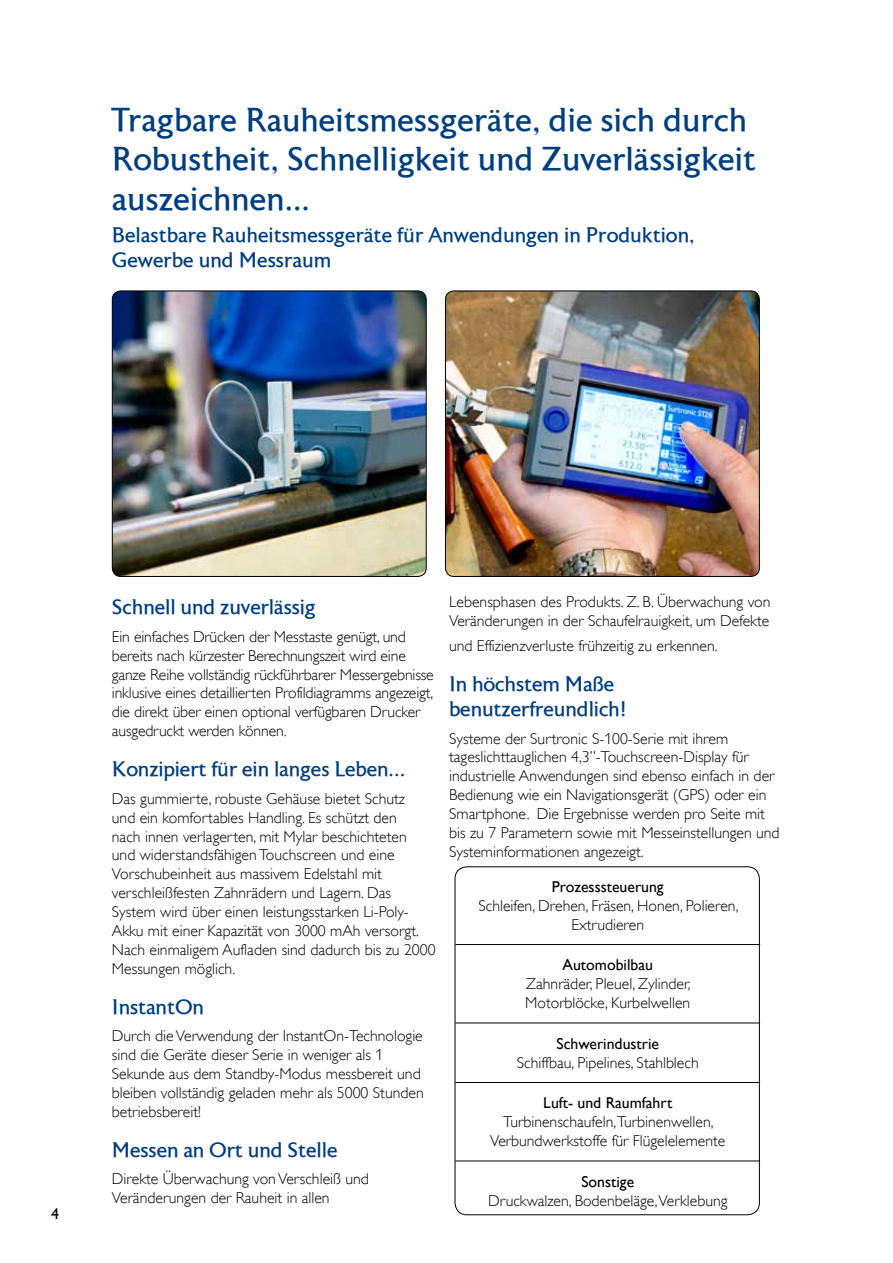
<style>
.page{position:relative;width:893px;height:1263px;background:#fff}
.page>*{position:absolute;margin:0;border:0;box-sizing:border-box;transform-origin:0 0}
.t1{font:33px/39.6px "Astoria Roman";color:#003e7e}
.t2{font:21px/25.2px "Astoria Roman";letter-spacing:-.01em;color:#003e7e}
.t3{font:300 15.75px/18.9px "Gill Alt One";color:#000}
.t4{font:15.75px "Gill Alt One";color:#000}
</style>
<div class="page">
<svg style="left:457px;top:1023px;width:301px;height:1px"></svg>
<hr style="left:455px;top:944px;width:305px;height:1px;background:#000">
<hr style="left:455px;top:1022px;width:305px;height:1px;background:#000">
<hr style="left:455px;top:1082px;width:305px;height:1px;background:#000">
<hr style="left:455px;top:1160px;width:305px;height:1px;background:#000">
<div style="left:455px;top:866px;width:305px;height:349px;border:1px solid #000;border-radius:12px"></div>
<img style="left:112px;top:291px;width:314px;height:285px">
<div style="left:112px;top:291px;width:315px;height:286px;border:1px solid #000;border-radius:9px"></div>
<img style="left:445px;top:291px;width:314px;height:285px">
<div style="left:445px;top:291px;width:315px;height:286px;border:1px solid #000;border-radius:9px"></div>
<h1 class="t1" style="left:112px;top:101px;width:646px">Tragbare Rauheitsmessgeräte, die sich durch<br>Robustheit, Schnelligkeit und Zuverlässigkeit auszeichnen...</h1>
<h2 class="t2" style="left:112px;top:223px;width:584px">Belastbare Rauheitsmessgeräte für Anwendungen in Produktion,<br>Gewerbe und Messraum</h2>
<p class="t4" style="left:51px;top:1205px;width:9px">4</p>
<h2 class="t2" style="left:112px;top:595px;width:206px">Schnell und zuverlässig</h2>
<p class="t3" style="left:112px;top:627px;width:323px">Ein einfaches Drücken der Messtaste genügt, und bereits nach kürzester Berechnungszeit wird eine ganze Reihe vollständig rückführbarer Messergebnisse inklusive eines detaillierten Profildiagramms angezeigt, die direkt über einen optional verfügbaren Drucker ausgedruckt werden können.</p>
<h2 class="t2" style="left:112px;top:757px;width:295px">Konzipiert für ein langes Leben…</h2>
<p class="t3" style="left:112px;top:789px;width:325px">Das gummierte, robuste Gehäuse bietet Schutz<br>und ein komfortables Handling. Es schützt den<br>nach innen verlagerten, mit Mylar beschichteten<br>und widerstandsfähigen Touchscreen und eine Vorschubeinheit aus massivem Edelstahl mit verschleißfesten Zahnrädern und Lagern. Das System wird über einen leistungsstarken Li-Poly-Akku mit einer Kapazität von 3000 mAh versorgt.<br>Nach einmaligem Aufladen sind dadurch bis zu 2000<br>Messungen möglich.</p>
<h2 class="t2" style="left:112px;top:995px;width:94px">InstantOn</h2>
<p class="t3" style="left:112px;top:1026px;width:313px">Durch die Verwendung der InstantOn-Technologie sind die Geräte dieser Serie in weniger als 1<br>Sekunde aus dem Standby-Modus messbereit und bleiben vollständig geladen mehr als 5000 Stunden betriebsbereit!</p>
<h2 class="t2" style="left:112px;top:1138px;width:227px">Messen an Ort und Stelle</h2>
<p class="t3" style="left:112px;top:1169px;width:258px">Direkte Überwachung von Verschleiß und<br>Veränderungen der Rauheit in allen</p>
<p class="t3" style="left:449px;top:592px;width:323px">Lebensphasen des Produkts. Z. B. Überwachung von<br>Veränderungen in der Schaufelrauigkeit, um Defekte</p>
<p class="t3" style="left:449px;top:636px;width:270px">und Effizienzverluste frühzeitig zu erkennen.</p>
<h2 class="t2" style="left:449px;top:672px;width:179px">In höchstem Maße benutzerfreundlich!</h2>
<p class="t3" style="left:449px;top:729px;width:332px">Systeme der Surtronic S-100-Serie mit ihrem tageslichttauglichen 4,3”-Touchscreen-Display für industrielle Anwendungen sind ebenso einfach in der Bedienung wie ein Navigationsgerät (GPS) oder ein Smartphone. Die Ergebnisse werden pro Seite mit bis zu 7 Parametern sowie mit Messeinstellungen und Systeminformationen angezeigt.</p>
<p class="t4" style="left:552px;top:877px;width:113px">Prozesssteuerung</p>
<p class="t3" style="left:478px;top:896px;width:262px;text-align:center">Schleifen, Drehen, Fräsen, Honen, Polieren,<br>Extrudieren</p>
<p class="t4" style="left:563px;top:956px;width:92px">Automobilbau</p>
<p class="t3" style="left:525px;top:974px;width:167px">Zahnräder, Pleuel, Zylinder,<br>Motorblöcke, Kurbelwellen</p>
<p class="t4" style="left:556px;top:1034px;width:104px">Schwerindustrie</p>
<p class="t3" style="left:517px;top:1053px;width:183px">Schiffbau, Pipelines, Stahlblech</p>
<p class="t4" style="left:543px;top:1094px;width:130px">Luft- und Raumfahrt</p>
<p class="t3" style="left:490px;top:1112px;width:237px;text-align:center">Turbinenschaufeln,Turbinenwellen,<br>Verbundwerkstoffe für Flügelelemente</p>
<p class="t4" style="left:581px;top:1172px;width:54px">Sonstige</p>
<p class="t3" style="left:488px;top:1191px;width:241px">Druckwalzen, Bodenbeläge,Verklebung</p>
</div>
